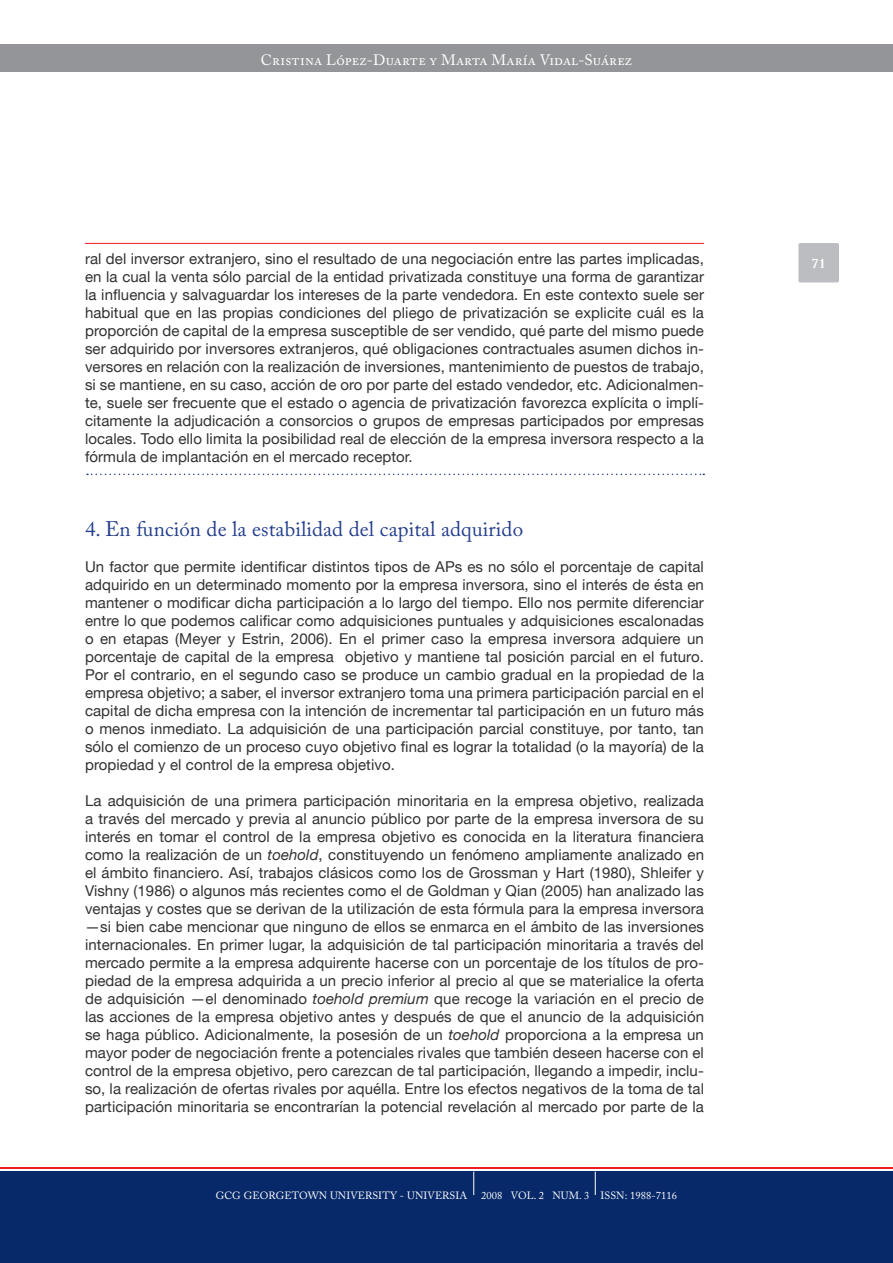
<style>
.page{position:relative;width:893px;height:1263px;background:#fff}
.page>*{position:absolute;margin:0;border:0;box-sizing:border-box;transform-origin:0 0}
.body{font:21px "Adobe Caslon Pro";color:#253f8e}
.body-2{font:15px/18px "Helvetica Neue";letter-spacing:.005em;color:#313232;text-align:justify}
.body-3{font:15px "Adobe Caslon Pro";letter-spacing:.01em;color:#fff}
.t1{font:300 15px "Caslon";color:#fff}
.t2{font:10.5px "Adobe Caslon Pro";letter-spacing:.01em;color:#fff}
.s1{font-style:italic}
</style>
<div class="page">
<div style="left:0;top:1172px;width:893px;height:91px;background:#082969"></div>
<hr style="left:0;top:1167px;width:893px;height:1px;background:#ee1d23">
<div style="left:0;top:44px;width:893px;height:27px;background:#939598"></div>
<hr style="left:85px;top:243px;width:619px;height:1px;background:#ee1d23">
<div style="left:798px;top:243px;width:41px;height:39px;background:#bcbdc0;border-radius:2px"></div>
<svg style="left:473px;top:1172px;width:1px;height:23px"></svg>
<svg style="left:595px;top:1172px;width:1px;height:23px"></svg>
<svg style="left:87px;top:474px;width:617px;height:1px"></svg>
<p class="body-3" style="left:261px;top:51px;width:373px">Cristina López-Duarte y Marta María Vidal-Suárez</p>
<p class="body-2" style="left:85px;top:250px;width:620px">ral del inversor extranjero, sino el resultado de una negociación entre las partes implicadas,</p>
<p class="t1" style="left:811px;top:257px;width:16px">71</p>
<p class="body-2" style="left:85px;top:268px;width:620px">en la cual la venta sólo parcial de la entidad privatizada constituye una forma de garantizar la influencia y salvaguardar los intereses de la parte vendedora. En este contexto suele ser habitual que en las propias condiciones del pliego de privatización se explicite cuál es la proporción de capital de la empresa susceptible de ser vendido, qué parte del mismo puede ser adquirido por inversores extranjeros, qué obligaciones contractuales asumen dichos in&shy;versores en relación con la realización de inversiones, mantenimiento de puestos de trabajo, si se mantiene, en su caso, acción de oro por parte del estado vendedor, etc. Adicionalmen&shy;te, suele ser frecuente que el estado o agencia de privatización favorezca explícita o implí&shy;citamente la adjudicación a consorcios o grupos de empresas participados por empresas locales. Todo ello limita la posibilidad real de elección de la empresa inversora respecto a la fórmula de implantación en el mercado receptor.</p>
<p class="body" style="left:85px;top:516px;width:440px">4. En función de la estabilidad del capital adquirido</p>
<p class="body-2" style="left:85px;top:557px;width:620px">Un factor que permite identificar distintos tipos de APs es no sólo el porcentaje de capital adquirido en un determinado momento por la empresa inversora, sino el interés de ésta en mantener o modificar dicha participación a lo largo del tiempo. Ello nos permite diferenciar entre lo que podemos calificar como adquisiciones puntuales y adquisiciones escalonadas o en etapas (Meyer y Estrin, 2006). En el primer caso la empresa inversora adquiere un porcentaje de capital de la empresa objetivo y mantiene tal posición parcial en el futuro.<br>Por el contrario, en el segundo caso se produce un cambio gradual en la propiedad de la empresa objetivo; a saber, el inversor extranjero toma una primera participación parcial en el capital de dicha empresa con la intención de incrementar tal participación en un futuro más o menos inmediato. La adquisición de una participación parcial constituye, por tanto, tan sólo el comienzo de un proceso cuyo objetivo final es lograr la totalidad (o la mayoría) de la propiedad y el control de la empresa objetivo.</p>
<p class="body-2" style="left:85px;top:791px;width:620px">La adquisición de una primera participación minoritaria en la empresa objetivo, realizada a través del mercado y previa al anuncio público por parte de la empresa inversora de su interés en tomar el control de la empresa objetivo es conocida en la literatura financiera como la realización de un <span class="s1">toehold</span>, constituyendo un fenómeno ampliamente analizado en el ámbito financiero. Así, trabajos clásicos como los de Grossman y Hart (1980), Shleifer y Vishny (1986) o algunos más recientes como el de Goldman y Qian (2005) han analizado las ventajas y costes que se derivan de la utilización de esta fórmula para la empresa inversora —si bien cabe mencionar que ninguno de ellos se enmarca en el ámbito de las inversiones internacionales. En primer lugar, la adquisición de tal participación minoritaria a través del mercado permite a la empresa adquirente hacerse con un porcentaje de los títulos de pro&shy;piedad de la empresa adquirida a un precio inferior al precio al que se materialice la oferta de adquisición —el denominado <span class="s1">toehold premium</span> que recoge la variación en el precio de las acciones de la empresa objetivo antes y después de que el anuncio de la adquisición se haga público. Adicionalmente, la posesión de un <span class="s1">toehold</span> proporciona a la empresa un mayor poder de negociación frente a potenciales rivales que también deseen hacerse con el control de la empresa objetivo, pero carezcan de tal participación, llegando a impedir, inclu&shy;so, la realización de ofertas rivales por aquélla. Entre los efectos negativos de la toma de tal participación minoritaria se encontrarían la potencial revelación al mercado por parte de la</p>
<p class="t2" style="left:216px;top:1189px;width:253px">GCG GEORGETOWN UNIVERSITY - UNIVERSIA</p>
<p class="t2" style="left:481px;top:1189px;width:197px">2008 VOL. 2 NUM. 3 ISSN: 1988-7116</p>
</div>
